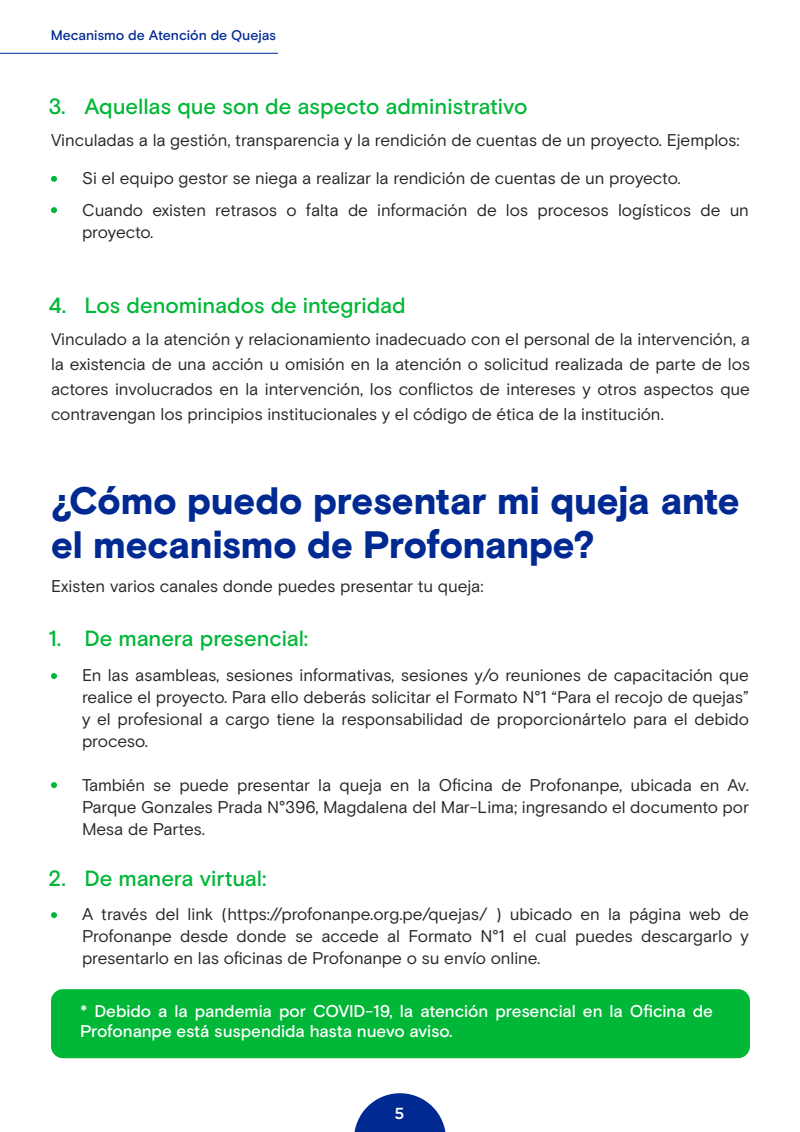
<style>
.page{position:relative;width:800px;height:1132px;background:#fff}
.page>*{position:absolute;margin:0;border:0;box-sizing:border-box;transform-origin:0 0}
.t1{font:900 38px/44px "Basis Grotesque Pro";letter-spacing:-.005em;color:#002992}
.t2{font:500 22px "Basis Grotesque Pro";letter-spacing:-.005em;color:#00b737}
.t3{font:17px/22px "Basis Grotesque Pro";letter-spacing:-.005em;color:#262626;text-align:justify}
.t4{font:500 17px/20px "Basis Grotesque Pro";letter-spacing:-.005em;color:#fff}
.t5{font:500 16px "Gotham";color:#fff}
.t6{font:500 14px "Basis Grotesque Pro";letter-spacing:-.005em;color:#002992}
</style>
<div class="page">
<svg style="left:354px;top:1093px;width:92px;height:39px"></svg>
<div style="left:51px;top:989px;width:699px;height:69px;background:#00b737;border-radius:12px"></div>
<svg style="left:51px;top:176px;width:6px;height:6px"></svg>
<svg style="left:51px;top:207px;width:6px;height:6px"></svg>
<svg style="left:51px;top:673px;width:6px;height:6px"></svg>
<svg style="left:51px;top:782px;width:6px;height:6px"></svg>
<svg style="left:51px;top:912px;width:6px;height:6px"></svg>
<hr style="left:0;top:53px;width:278px;height:1px;background:#002992">
<p class="t6" style="left:51px;top:26px;width:227px">Mecanismo de Atención de Quejas</p>
<p class="t2" style="left:48px;top:94px;width:480px">3. Aquellas que son de aspecto administrativo</p>
<p class="t3" style="left:51px;top:129px;width:690px">Vinculadas a la gestión, transparencia y la rendición de cuentas de un proyecto. Ejemplos:</p>
<p class="t3" style="left:82px;top:161px;width:669px;line-height:32px">Si el equipo gestor se niega a realizar la rendición de cuentas de un proyecto.<br>Cuando existen retrasos o falta de información de los procesos logísticos de un</p>
<p class="t3" style="left:82px;top:220px;width:73px">proyecto.</p>
<p class="t2" style="left:48px;top:293px;width:359px">4. Los denominados de integridad</p>
<p class="t3" style="left:51px;top:326px;width:701px;line-height:25px">Vinculado a la atención y relacionamiento inadecuado con el personal de la intervención, a la existencia de una acción u omisión en la atención o solicitud realizada de parte de los actores involucrados en la intervención, los conflictos de intereses y otros aspectos que contravengan los principios institucionales y el código de ética de la institución.</p>
<h1 class="t1" style="left:51px;top:480px;width:690px">¿Cómo puedo presentar mi queja ante el mecanismo de Profonanpe?</h1>
<p class="t3" style="left:51px;top:575px;width:434px">Existen varios canales donde puedes presentar tu queja:</p>
<p class="t2" style="left:48px;top:626px;width:261px">1. De manera presencial:</p>
<p class="t3" style="left:82px;top:663px;width:668px">En las asambleas, sesiones informativas, sesiones y/o reuniones de capacitación que realice el proyecto. Para ello deberás solicitar el Formato N°1 “Para el recojo de quejas” y el profesional a cargo tiene la responsabilidad de proporcionártelo para el debido proceso.</p>
<p class="t3" style="left:82px;top:773px;width:669px">También se puede presentar la queja en la Oficina de Profonanpe, ubicada en Av.<br>Parque Gonzales Prada N°396, Magdalena del Mar-Lima; ingresando el documento por Mesa de Partes.</p>
<p class="t2" style="left:48px;top:865px;width:220px">2. De manera virtual:</p>
<p class="t3" style="left:82px;top:902px;width:669px">A través del link (https://profonanpe.org.pe/quejas/ ) ubicado en la página web de Profonanpe desde donde se accede al Formato N°1 el cual puedes descargarlo y presentarlo en las oficinas de Profonanpe o su envío online.</p>
<p class="t4" style="left:80px;top:1001px;width:634px">* Debido a la pandemia por COVID-19, la atención presencial en la Oficina de<br>Profonanpe está suspendida hasta nuevo aviso.</p>
<p class="t5" style="left:394px;top:1102px;width:11px">5</p>
</div>
